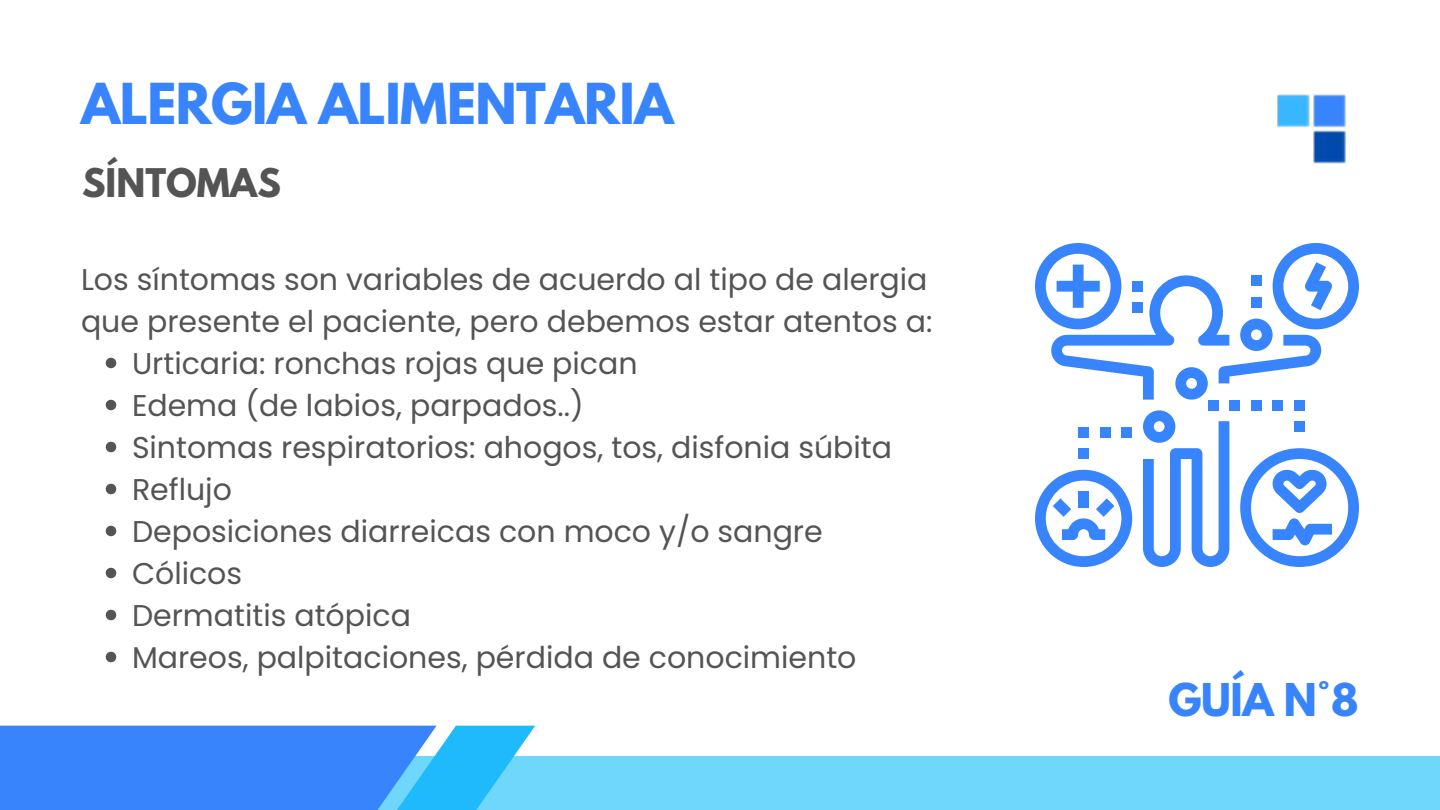
<style>
.page{position:relative;width:1440px;height:810px;background:#fff}
.page>*{position:absolute;margin:0;border:0;box-sizing:border-box;transform-origin:0 0}
.t1{font:700 50px "League Spartan";letter-spacing:-.01em;color:#3884fd}
.t2{font:700 40px "League Spartan";color:#3884fd}
.t3{font:700 35px "League Spartan";color:#545454}
.t4{font:30px/42px "Poppins";color:#545454}
</style>
<div class="page">
<svg style="left:106px;top:358px;width:10px;height:10px"></svg>
<svg style="left:106px;top:400px;width:10px;height:10px"></svg>
<svg style="left:106px;top:442px;width:10px;height:10px"></svg>
<svg style="left:106px;top:484px;width:10px;height:10px"></svg>
<svg style="left:106px;top:526px;width:10px;height:10px"></svg>
<svg style="left:106px;top:568px;width:10px;height:10px"></svg>
<svg style="left:106px;top:610px;width:10px;height:10px"></svg>
<svg style="left:106px;top:652px;width:10px;height:10px"></svg>
<div style="left:288px;top:757px;width:1152px;height:53px;background:#70d7fc"></div>
<svg style="left:0;top:726px;width:535px;height:84px;background:#3c94fc"></svg>
<img style="left:1277px;top:94px;width:69px;height:70px">
<svg style="left:1035px;top:470px;width:97px;height:97px"></svg>
<svg style="left:1240px;top:448px;width:119px;height:119px"></svg>
<div style="left:1078px;top:448px;width:11px;height:11px;background:#3884fd"></div>
<div style="left:1078px;top:427px;width:11px;height:10px;background:#3884fd"></div>
<div style="left:1100px;top:427px;width:11px;height:10px;background:#3884fd"></div>
<div style="left:1121px;top:427px;width:11px;height:10px;background:#3884fd"></div>
<svg style="left:1143px;top:410px;width:86px;height:157px"></svg>
<div style="left:1229px;top:400px;width:11px;height:10px;background:#3884fd"></div>
<div style="left:1208px;top:400px;width:11px;height:10px;background:#3884fd"></div>
<svg style="left:1035px;top:243px;width:324px;height:157px"></svg>
<div style="left:1294px;top:421px;width:11px;height:11px;background:#3884fd"></div>
<div style="left:1294px;top:400px;width:11px;height:10px;background:#3884fd"></div>
<div style="left:1273px;top:400px;width:10px;height:10px;background:#3884fd"></div>
<div style="left:1251px;top:400px;width:11px;height:10px;background:#3884fd"></div>
<div style="left:1251px;top:275px;width:11px;height:11px;background:#3884fd"></div>
<div style="left:1251px;top:297px;width:11px;height:11px;background:#3884fd"></div>
<div style="left:1132px;top:281px;width:11px;height:11px;background:#3884fd"></div>
<div style="left:1132px;top:302px;width:11px;height:11px;background:#3884fd"></div>
<p class="t1" style="left:81px;top:79px;width:594px">ALERGIA ALIMENTARIA</p>
<p class="t3" style="left:82px;top:166px;width:200px">SÍNTOMAS</p>
<p class="t4" style="left:81px;top:258px;width:853px">Los síntomas son variables de acuerdo al tipo de alergia que presente el paciente, pero debemos estar atentos a:</p>
<p class="t4" style="left:132px;top:342px;width:507px">Urticaria: ronchas rojas que pican</p>
<p class="t4" style="left:132px;top:384px;width:453px">Edema (de labios, parpados..)</p>
<p class="t4" style="left:132px;top:426px;width:762px">Sintomas respiratorios: ahogos, tos, disfonia súbita</p>
<p class="t4" style="left:132px;top:468px;width:101px">Reflujo</p>
<p class="t4" style="left:132px;top:510px;width:692px">Deposiciones diarreicas con moco y/o sangre</p>
<p class="t4" style="left:132px;top:552px;width:112px">Cólicos</p>
<p class="t4" style="left:132px;top:594px;width:280px">Dermatitis atópica</p>
<p class="t4" style="left:132px;top:636px;width:726px">Mareos, palpitaciones, pérdida de conocimiento</p>
<p class="t2" style="left:1168px;top:680px;width:192px">GUÍA N°8</p>
</div>
